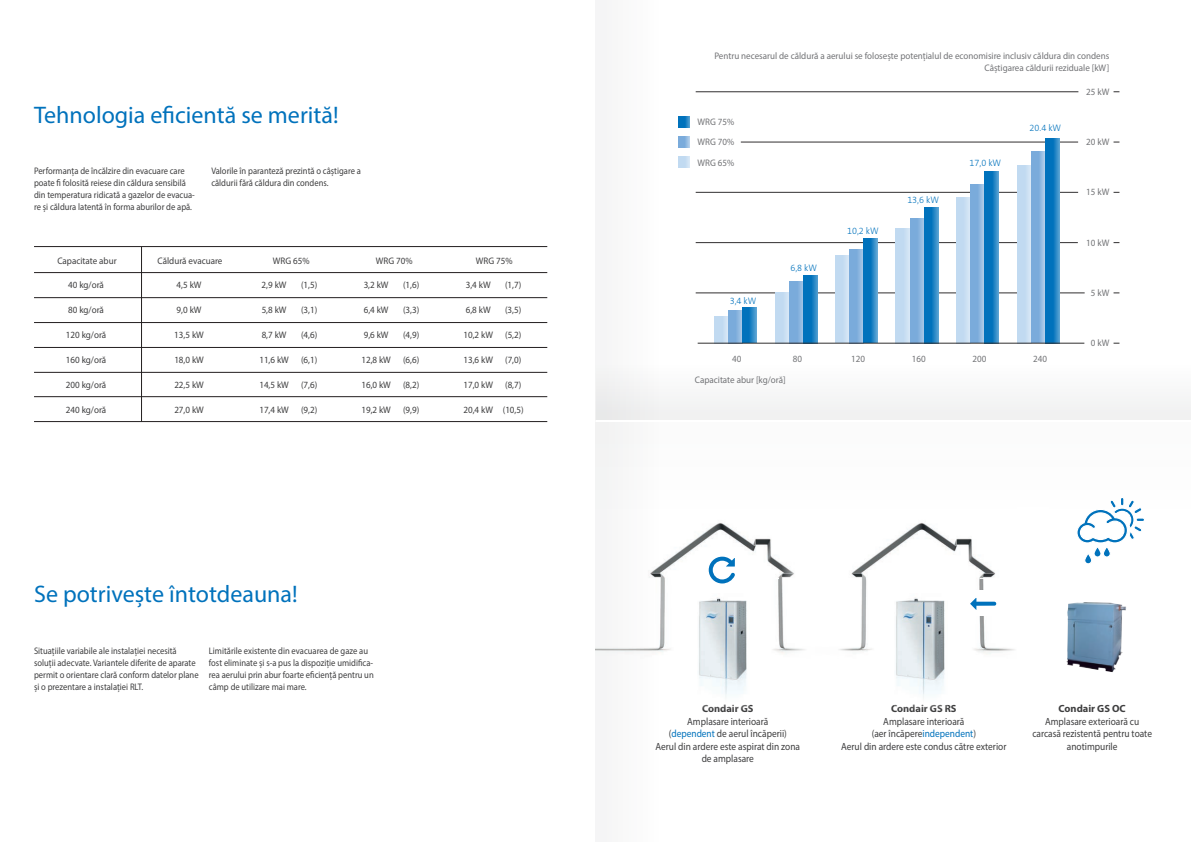
<style>
.page{position:relative;width:1191px;height:842px;background:#fff}
.page>*{position:absolute;margin:0;border:0;box-sizing:border-box;transform-origin:0 0}
.t1{font:24px "Myriad Pro";color:#0072bc}
.t2{font:10.4px/12.5px "Myriad Pro";color:#3e3e3f;text-align:center;scale:.9 1}
.t3{font:700 10.4px "Myriad Pro";color:#3e3e3f}
.t4{font:9.5px/12px "Myriad Pro";color:#3e3e3f;scale:.9 1}
.t5{font:9.5px "Myriad Pro";color:#3e3e3f;scale:.95 1}
.t6{font:9.5px/20.3px "Myriad Pro";color:#727376;text-align:justify;scale:.95 1}
.t7{font:300 9.5px "The Sans B3";color:#0072bc;scale:.95 1}
.s1{color:#0072bc}
</style>
<div class="page">
<img style="left:675px;top:531px;width:130px;height:122px">
<hr style="left:141px;top:247px;width:1px;height:175px;background:#231f20">
<hr style="left:34px;top:322px;width:513px;height:1px;background:#231f20">
<hr style="left:34px;top:372px;width:513px;height:1px;background:#231f20">
<hr style="left:34px;top:396px;width:513px;height:1px;background:#231f20">
<hr style="left:34px;top:297px;width:513px;height:1px;background:#231f20">
<hr style="left:34px;top:347px;width:513px;height:1px;background:#231f20">
<hr style="left:34px;top:421px;width:513px;height:1px;background:#231f20">
<hr style="left:34px;top:272px;width:513px;height:1px;background:#231f20">
<hr style="left:34px;top:246px;width:513px;height:1px;background:#231f20">
<div style="left:675px;top:399px;width:516px;height:21px;background:#f2f2f2"></div>
<div style="left:595px;top:0;width:80px;height:842px;background:#f9f9f9"></div>
<hr style="left:695px;top:293px;width:389px;height:1px;background:#312f30">
<hr style="left:695px;top:242px;width:382px;height:1px;background:#312f30">
<hr style="left:695px;top:192px;width:383px;height:1px;background:#312f30">
<hr style="left:741px;top:142px;width:337px;height:1px;background:#312f30">
<hr style="left:695px;top:92px;width:383px;height:1px;background:#312f30">
<svg style="left:956px;top:197px;width:14px;height:146px;background:#c6dcf1"></svg>
<svg style="left:775px;top:292px;width:14px;height:51px"></svg>
<svg style="left:1017px;top:165px;width:14px;height:178px;background:#c6dcf1"></svg>
<svg style="left:678px;top:157px;width:12px;height:11px"></svg>
<svg style="left:835px;top:255px;width:14px;height:88px"></svg>
<svg style="left:895px;top:228px;width:14px;height:115px;background:#c4dbf1"></svg>
<svg style="left:714px;top:316px;width:14px;height:27px"></svg>
<svg style="left:970px;top:184px;width:14px;height:159px;background:#86b2dd"></svg>
<svg style="left:789px;top:281px;width:14px;height:62px"></svg>
<svg style="left:1031px;top:151px;width:14px;height:192px;background:#87b3de"></svg>
<svg style="left:678px;top:137px;width:12px;height:11px"></svg>
<svg style="left:849px;top:249px;width:14px;height:94px"></svg>
<svg style="left:909px;top:218px;width:15px;height:125px;background:#8ab5de"></svg>
<svg style="left:728px;top:310px;width:14px;height:33px"></svg>
<svg style="left:984px;top:171px;width:15px;height:172px;background:#167dc1"></svg>
<svg style="left:803px;top:275px;width:14px;height:68px"></svg>
<svg style="left:1045px;top:138px;width:14px;height:205px;background:#117bc0"></svg>
<svg style="left:678px;top:116px;width:12px;height:12px"></svg>
<svg style="left:863px;top:238px;width:14px;height:105px"></svg>
<svg style="left:924px;top:207px;width:14px;height:136px;background:#137cc0"></svg>
<svg style="left:742px;top:307px;width:15px;height:36px"></svg>
<hr style="left:697px;top:343px;width:387px;height:1px;background:#312f30">
<hr style="left:595px;top:420px;width:596px;height:2px;background:#fff">
<img style="left:839px;top:523px;width:159px;height:131px">
<img style="left:1066px;top:602px;width:60px;height:70px">
<svg style="left:766px;top:578px;width:13px;height:1px"></svg>
<svg style="left:979px;top:578px;width:12px;height:1px"></svg>
<div style="left:968px;top:591px;width:40px;height:25px;background:#fff"></div>
<svg style="left:706px;top:554px;width:32px;height:32px"></svg>
<svg style="left:967px;top:596px;width:30px;height:18px"></svg>
<img style="left:697px;top:593px;width:52px;height:104px">
<img style="left:895px;top:593px;width:52px;height:105px">
<div style="left:1135px;top:517px;width:10px;height:5px;border:1px solid #fff;border-radius:2px"></div>
<svg style="left:1077px;top:498px;width:67px;height:45px"></svg>
<svg style="left:1094px;top:546px;width:7px;height:11px"></svg>
<div style="left:1093px;top:546px;width:8px;height:12px;border:1px solid #fff;border-radius:4px"></div>
<svg style="left:1084px;top:553px;width:7px;height:11px"></svg>
<div style="left:1084px;top:553px;width:8px;height:11px;border:1px solid #fff;border-radius:4px"></div>
<svg style="left:1103px;top:546px;width:7px;height:11px"></svg>
<div style="left:1102px;top:546px;width:9px;height:12px;border:1px solid #fff;border-radius:4px"></div>
<h1 class="t1" style="left:34px;top:100px;width:306px">Tehnologia eficientă se merită!</h1>
<p class="t4" style="left:34px;top:164px;width:180px">Performanța de încălzire din evacuare care poate fi folosită reiese din căldura sensibilă din temperatura ridicată a gazelor de evacua&shy;re și căldura latentă în forma aburilor de apă.</p>
<p class="t4" style="left:211px;top:164px;width:168px">Valorile în paranteză prezintă o câștigare a căldurii fără căldura din condens.</p>
<p class="t5" style="left:57px;top:255px;width:64px">Capacitate abur</p>
<p class="t5" style="left:158px;top:255px;width:70px">Căldură evacuare</p>
<p class="t5" style="left:273px;top:255px;width:40px">WRG 65%</p>
<p class="t5" style="left:376px;top:255px;width:40px">WRG 70%</p>
<p class="t5" style="left:476px;top:255px;width:40px">WRG 75%</p>
<p class="t5" style="left:68px;top:279px;width:39px">40 kg/oră</p>
<p class="t5" style="left:177px;top:279px;width:28px">4,5 kW</p>
<p class="t5" style="left:262px;top:279px;width:28px">2,9 kW</p>
<p class="t5" style="left:301px;top:279px;width:19px">(1,5)</p>
<p class="t5" style="left:364px;top:279px;width:28px">3,2 kW</p>
<p class="t5" style="left:403px;top:279px;width:19px">(1,6)</p>
<p class="t5" style="left:466px;top:279px;width:28px">3,4 kW</p>
<p class="t5" style="left:505px;top:279px;width:19px">(1,7)</p>
<p class="t5" style="left:68px;top:304px;width:39px">80 kg/oră</p>
<p class="t5" style="left:177px;top:304px;width:28px">9,0 kW</p>
<p class="t5" style="left:262px;top:304px;width:28px">5,8 kW</p>
<p class="t5" style="left:301px;top:304px;width:19px">(3,1)</p>
<p class="t5" style="left:364px;top:304px;width:28px">6,4 kW</p>
<p class="t5" style="left:403px;top:304px;width:19px">(3,3)</p>
<p class="t5" style="left:466px;top:304px;width:28px">6,8 kW</p>
<p class="t5" style="left:505px;top:304px;width:19px">(3,5)</p>
<p class="t5" style="left:66px;top:329px;width:44px">120 kg/oră</p>
<p class="t5" style="left:174px;top:329px;width:33px">13,5 kW</p>
<p class="t5" style="left:262px;top:329px;width:28px">8,7 kW</p>
<p class="t5" style="left:301px;top:329px;width:19px">(4,6)</p>
<p class="t5" style="left:364px;top:329px;width:28px">9,6 kW</p>
<p class="t5" style="left:403px;top:329px;width:19px">(4,9)</p>
<p class="t5" style="left:463px;top:329px;width:33px">10,2 kW</p>
<p class="t5" style="left:505px;top:329px;width:19px">(5,2)</p>
<p class="t5" style="left:66px;top:354px;width:44px">160 kg/oră</p>
<p class="t5" style="left:174px;top:354px;width:33px">18,0 kW</p>
<p class="t5" style="left:259px;top:354px;width:33px">11,6 kW</p>
<p class="t5" style="left:301px;top:354px;width:19px">(6,1)</p>
<p class="t5" style="left:361px;top:354px;width:33px">12,8 kW</p>
<p class="t5" style="left:403px;top:354px;width:19px">(6,6)</p>
<p class="t5" style="left:463px;top:354px;width:33px">13,6 kW</p>
<p class="t5" style="left:505px;top:354px;width:19px">(7,0)</p>
<p class="t5" style="left:66px;top:379px;width:44px">200 kg/oră</p>
<p class="t5" style="left:174px;top:379px;width:33px">22,5 kW</p>
<p class="t5" style="left:259px;top:379px;width:33px">14,5 kW</p>
<p class="t5" style="left:301px;top:379px;width:19px">(7,6)</p>
<p class="t5" style="left:361px;top:379px;width:33px">16,0 kW</p>
<p class="t5" style="left:403px;top:379px;width:19px">(8,2)</p>
<p class="t5" style="left:463px;top:379px;width:33px">17,0 kW</p>
<p class="t5" style="left:505px;top:379px;width:19px">(8,7)</p>
<p class="t5" style="left:66px;top:403px;width:44px">240 kg/oră</p>
<p class="t5" style="left:174px;top:403px;width:33px">27,0 kW</p>
<p class="t5" style="left:259px;top:403px;width:33px">17,4 kW</p>
<p class="t5" style="left:301px;top:403px;width:19px">(9,2)</p>
<p class="t5" style="left:361px;top:403px;width:33px">19,2 kW</p>
<p class="t5" style="left:403px;top:403px;width:19px">(9,9)</p>
<p class="t5" style="left:463px;top:403px;width:65px">20,4 kW (10,5)</p>
<h1 class="t1" style="left:34px;top:579px;width:265px">Se potrivește întotdeauna!</h1>
<p class="t4" style="left:34px;top:644px;width:184px">Situațiile variabile ale instalației necesită soluții adecvate. Variantele diferite de aparate permit o orientare clară conform datelor plane și o prezentare a instalației RLT.</p>
<p class="t4" style="left:209px;top:644px;width:185px">Limitările existente din evacuarea de gaze au fost eliminate și s-a pus la dispoziție umidifica&shy;rea aerului prin abur foarte eficiență pentru un câmp de utilizare mai mare.</p>
<p class="t6" style="left:714px;top:50px;width:417px;line-height:12px;text-align:right">Pentru necesarul de căldură a aerului se folosește potențialul de economisire inclusiv căldura din condens<br>Câștigarea căldurii reziduale [kW]</p>
<p class="t6" style="left:697px;top:112px;width:40px">WRG 75% WRG 70% WRG 65%</p>
<p class="t7" style="left:730px;top:296px;width:30px">3,4 kW</p>
<p class="t7" style="left:790px;top:263px;width:30px">6,8 kW</p>
<p class="t7" style="left:847px;top:226px;width:35px">10,2 kW</p>
<p class="t7" style="left:907px;top:195px;width:35px">13,6 kW</p>
<p class="t7" style="left:969px;top:157px;width:35px">17,0 kW</p>
<p class="t7" style="left:1029px;top:123px;width:35px">20.4 kW</p>
<p class="t6" style="left:732px;top:349px;width:11px">40</p>
<p class="t6" style="left:792px;top:349px;width:11px">80</p>
<p class="t6" style="left:851px;top:349px;width:16px">120</p>
<p class="t6" style="left:911px;top:349px;width:16px">160</p>
<p class="t6" style="left:972px;top:349px;width:16px">200</p>
<p class="t6" style="left:1033px;top:349px;width:16px">240</p>
<p class="t6" style="left:695px;top:369px;width:97px">Capacitate abur [kg/oră]</p>
<p class="t6" style="left:1086px;top:82px;width:26px">25 kW</p>
<p class="t6" style="left:1086px;top:132px;width:26px">20 kW</p>
<p class="t6" style="left:1086px;top:182px;width:26px">15 kW</p>
<p class="t6" style="left:1086px;top:232px;width:26px">10 kW</p>
<p class="t6" style="left:1091px;top:282px;width:21px">5 kW</p>
<p class="t6" style="left:1091px;top:332px;width:21px">0 kW</p>
<p class="t3" style="left:702px;top:702px;width:53px">Condair GS</p>
<p class="t2" style="left:655px;top:715px;width:162px">Amplasare interioară<br>(<span class="s1">dependent</span> de aerul încăperii)<br>Aerul din ardere este aspirat din zona de amplasare</p>
<p class="t3" style="left:891px;top:702px;width:67px">Condair GS RS</p>
<p class="t2" style="left:841px;top:715px;width:185px">Amplasare interioară<br>(aer încăpere<span class="s1">independent</span>)<br>Aerul din ardere este condus către exterior</p>
<p class="t3" style="left:1058px;top:702px;width:69px">Condair GS OC</p>
<p class="t2" style="left:1032px;top:715px;width:134px">Amplasare exterioară cu carcasă rezistentă pentru toate anotimpurile</p>
</div>
